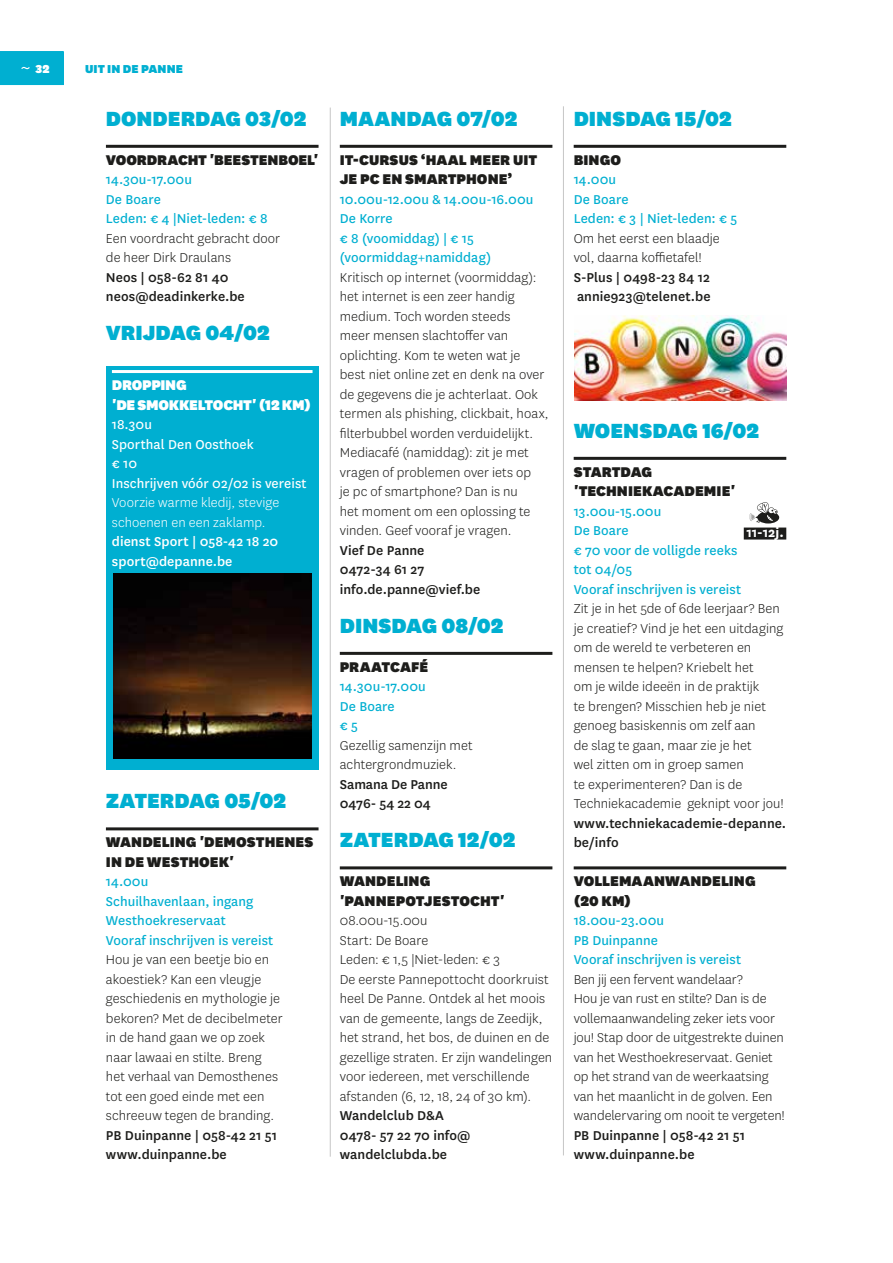
<style>
.page{position:relative;width:893px;height:1263px;background:#fff}
.page>*{position:absolute;margin:0;border:0;box-sizing:border-box;transform-origin:0 0}
.t1{font:900 24px "National";color:#00afd1}
.t2{font:900 16.5px/19.5px "National";letter-spacing:.005em;color:#1d1d1b}
.t3{font:900 16.5px/19.5px "National";letter-spacing:-.015em;color:#fff}
.t4{font:300 15px/19.5px "National";letter-spacing:.005em;color:#1d1d1b}
.t5{font:15px/19.5px "National";letter-spacing:.005em;color:#00afd1}
.t6{font:500 15px/19.5px "National";letter-spacing:.005em;color:#1d1d1b}
.t7{font:15px/19.5px "National";letter-spacing:.005em;color:#fff}
.t8{font:300 15px/19.5px "National";letter-spacing:.005em;color:#fff}
.t9{font:500 15px/19.5px "National";letter-spacing:.005em;color:#fff}
.t10{font:700 15px "National";color:#fff}
.t11{font:900 13.5px "National";letter-spacing:.01em;color:#00afd1}
.t12{font:900 13.5px "National";color:#fff}
</style>
<div class="page">
<div style="left:0;top:51px;width:64px;height:34px;background:#00afd1"></div>
<hr style="left:106px;top:145px;width:213px;height:3px;background:#1d1d1b">
<hr style="left:106px;top:827px;width:213px;height:3px;background:#1d1d1b">
<div style="left:106px;top:366px;width:213px;height:404px;background:#00afd1"></div>
<hr style="left:112px;top:370px;width:201px;height:3px;background:#fff">
<hr style="left:340px;top:145px;width:212px;height:3px;background:#1d1d1b">
<hr style="left:340px;top:652px;width:212px;height:3px;background:#1d1d1b">
<hr style="left:340px;top:866px;width:212px;height:3px;background:#1d1d1b">
<hr style="left:574px;top:145px;width:212px;height:3px;background:#1d1d1b">
<hr style="left:574px;top:457px;width:212px;height:3px;background:#1d1d1b">
<hr style="left:574px;top:866px;width:212px;height:3px;background:#1d1d1b">
<div style="left:744px;top:527px;width:42px;height:12px;background:#1d1d1b"></div>
<svg style="left:750px;top:502px;width:29px;height:21px"></svg>
<hr style="left:330px;top:108px;width:1px;height:1049px;background:#c6c6c6">
<hr style="left:563px;top:106px;width:1px;height:1049px;background:#c6c6c6">
<img style="left:113px;top:574px;width:198px;height:184px">
<img style="left:574px;top:315px;width:213px;height:85px">
<p class="t12" style="left:35px;top:60px;width:16px">32</p>
<p class="t11" style="left:85px;top:60px;width:100px">UIT IN DE PANNE</p>
<h1 class="t1" style="left:106px;top:102px;width:202px">DONDERDAG 03/02</h1>
<p class="t2" style="left:106px;top:149px;width:214px">VOORDRACHT 'BEESTENBOEL'</p>
<p class="t5" style="left:106px;top:169px;width:163px">14.30u-17.00u<br>De Boare<br>Leden: € 4 |Niet-leden: € 8</p>
<p class="t4" style="left:106px;top:228px;width:176px">Een voordracht gebracht door de heer Dirk Draulans</p>
<p class="t6" style="left:106px;top:267px;width:140px">Neos | 058-62 81 40 neos@deadinkerke.be</p>
<h1 class="t1" style="left:106px;top:316px;width:165px">VRIJDAG 04/02</h1>
<p class="t3" style="left:112px;top:374px;width:200px">DROPPING<br>'DE SMOKKELTOCHT' (12 KM)</p>
<p class="t7" style="left:112px;top:414px;width:196px">18.30u<br>Sporthal Den Oosthoek<br>€ 10<br>Inschrijven vóór 02/02 is vereist</p>
<p class="t8" style="left:112px;top:492px;width:169px">Voorzie warme kledij, stevige schoenen en een zaklamp.</p>
<p class="t9" style="left:112px;top:531px;width:168px">dienst Sport | 058-42 18 20 sport@depanne.be</p>
<h1 class="t1" style="left:106px;top:784px;width:182px">ZATERDAG 05/02</h1>
<p class="t2" style="left:106px;top:831px;width:209px">WANDELING 'DEMOSTHENES<br>IN DE WESTHOEK'</p>
<p class="t5" style="left:106px;top:871px;width:169px">14.00u<br>Schuilhavenlaan, ingang<br>Westhoekreservaat<br>Vooraf inschrijven is vereist</p>
<p class="t4" style="left:106px;top:950px;width:178px">Hou je van een beetje bio en akoestiek? Kan een vleugje geschiedenis en mythologie je bekoren? Met de decibelmeter in de hand gaan we op zoek naar lawaai en stilte. Breng het verhaal van Demosthenes tot een goed einde met een schreeuw tegen de branding.</p>
<p class="t6" style="left:106px;top:1125px;width:173px">PB Duinpanne | 058-42 21 51 www.duinpanne.be</p>
<h1 class="t1" style="left:340px;top:102px;width:179px">MAANDAG 07/02</h1>
<p class="t2" style="left:340px;top:149px;width:199px">IT-CURSUS ‘HAAL MEER UIT<br>JE PC EN SMARTPHONE’</p>
<p class="t5" style="left:340px;top:189px;width:195px">10.00u-12.00u &amp; 14.00u-16.00u<br>De Korre<br>€ 8 (voomiddag) | € 15 (voormiddag+namiddag)</p>
<p class="t4" style="left:340px;top:267px;width:210px">Kritisch op internet (voormiddag): het internet is een zeer handig medium. Toch worden steeds<br>meer mensen slachtoffer van oplichting. Kom te weten wat je best niet online zet en denk na over de gegevens die je achterlaat. Ook termen als phishing, clickbait, hoax, filterbubbel worden verduidelijkt.<br>Mediacafé (namiddag): zit je met vragen of problemen over iets op<br>je pc of smartphone? Dan is nu<br>het moment om een oplossing te vinden. Geef vooraf je vragen.</p>
<p class="t6" style="left:340px;top:540px;width:142px">Vief De Panne<br>0472-34 61 27 info.de.panne@vief.be</p>
<h1 class="t1" style="left:340px;top:609px;width:165px">DINSDAG 08/02</h1>
<p class="t2" style="left:340px;top:656px;width:90px">PRAATCAFÉ</p>
<p class="t5" style="left:340px;top:676px;width:88px">14.30u-17.00u<br>De Boare<br>€ 5</p>
<p class="t4" style="left:340px;top:735px;width:134px">Gezellig samenzijn met achtergrondmuziek.</p>
<p class="t6" style="left:340px;top:774px;width:109px">Samana De Panne<br>0476- 54 22 04</p>
<h1 class="t1" style="left:340px;top:823px;width:177px">ZATERDAG 12/02</h1>
<p class="t2" style="left:340px;top:870px;width:166px">WANDELING 'PANNEPOTJESTOCHT'</p>
<p class="t4" style="left:340px;top:911px;width:214px">08.00u-15.00u<br>Start: De Boare<br>Leden: € 1,5 |Niet-leden: € 3<br>De eerste Pannepottocht doorkruist heel De Panne. Ontdek al het moois van de gemeente, langs de Zeedijk, het strand, het bos, de duinen en de gezellige straten. Er zijn wandelingen voor iedereen, met verschillende afstanden (6, 12, 18, 24 of 30 km).</p>
<p class="t6" style="left:340px;top:1105px;width:132px">Wandelclub D&amp;A<br>0478- 57 22 70 info@ wandelclubda.be</p>
<h1 class="t1" style="left:574px;top:102px;width:160px">DINSDAG 15/02</h1>
<p class="t2" style="left:574px;top:149px;width:49px">BINGO</p>
<p class="t5" style="left:574px;top:169px;width:165px">14.00u<br>De Boare<br>Leden: € 3 | Niet-leden: € 5</p>
<p class="t4" style="left:574px;top:228px;width:148px">Om het eerst een blaadje vol, daarna koffietafel!</p>
<p class="t6" style="left:574px;top:267px;width:138px">S-Plus | 0498-23 84 12 annie923@telenet.be</p>
<h1 class="t1" style="left:574px;top:414px;width:187px">WOENSDAG 16/02</h1>
<p class="t2" style="left:574px;top:461px;width:163px">STARTDAG 'TECHNIEKACADEMIE'</p>
<p class="t5" style="left:574px;top:501px;width:89px">13.00u-15.00u<br>De Boare</p>
<p class="t10" style="left:746px;top:522px;width:39px">11-12j.</p>
<p class="t5" style="left:574px;top:540px;width:169px">€ 70 voor de volligde reeks tot 04/05<br>Vooraf inschrijven is vereist</p>
<p class="t4" style="left:574px;top:599px;width:212px">Zit je in het 5de of 6de leerjaar? Ben je creatief? Vind je het een uitdaging om de wereld te verbeteren en mensen te helpen? Kriebelt het<br>om je wilde ideeën in de praktijk<br>te brengen? Misschien heb je niet genoeg basiskennis om zelf aan<br>de slag te gaan, maar zie je het<br>wel zitten om in groep samen<br>te experimenteren? Dan is de<br>Techniekacademie geknipt voor jou!</p>
<p class="t6" style="left:574px;top:813px;width:214px">www.techniekacademie-depanne. be/info</p>
<p class="t2" style="left:574px;top:870px;width:184px">VOLLEMAANWANDELING (20 KM)</p>
<p class="t5" style="left:574px;top:910px;width:169px">18.00u-23.00u<br>PB Duinpanne<br>Vooraf inschrijven is vereist</p>
<p class="t4" style="left:574px;top:969px;width:213px">Ben jij een fervent wandelaar?<br>Hou je van rust en stilte? Dan is de vollemaanwandeling zeker iets voor jou! Stap door de uitgestrekte duinen van het Westhoekreservaat. Geniet op het strand van de weerkaatsing van het maanlicht in de golven. Een wandelervaring om nooit te vergeten!</p>
<p class="t6" style="left:574px;top:1125px;width:173px">PB Duinpanne | 058-42 21 51 www.duinpanne.be</p>
</div>
